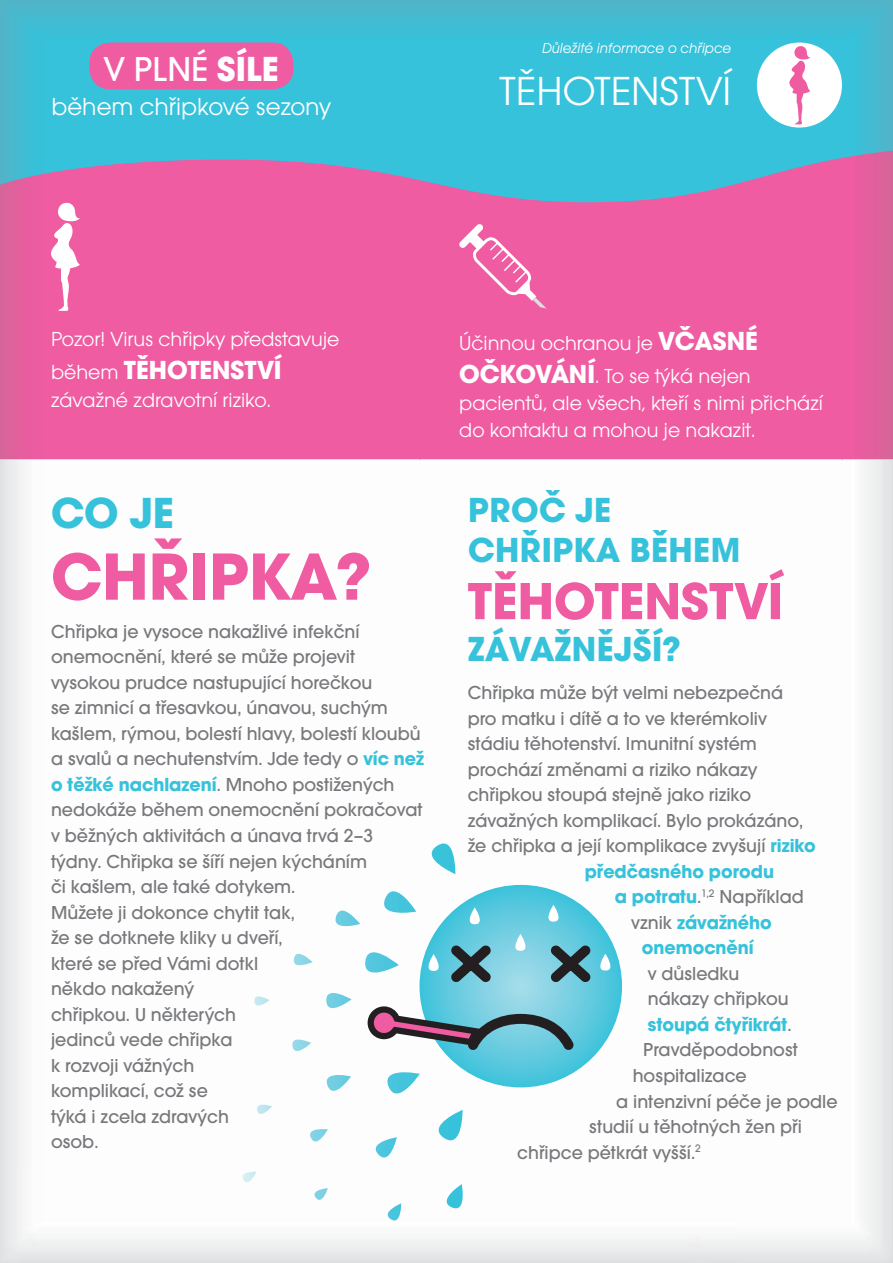
<style>
.page{position:relative;width:893px;height:1263px;background:#fff}
.page>*{position:absolute;margin:0;border:0;box-sizing:border-box;transform-origin:0 0}
.t1{font:700 69px "Avant Gar Got Itc TOT";color:#ef5ca1}
.t2{font:700 54px "Avant Gar Got Itc TOT";color:#ef5ca1}
.t3{font:700 45px "Avant Gar Got Itc TOT";color:#36c2db}
.t4{font:42px "Avant Gar Got Itc TOT Boo";color:#fff}
.t5{font:700 36px/40.5px "Avant Gar Got Itc TOT";letter-spacing:.015em;color:#36c2db}
.t6{font:500 36px "Avant Garde Got Itc TOT";color:#fff}
.t7{font:700 27px "Avant Gar Got Itc TOT";color:#fff}
.t8{font:25.5px "Avant Gar Got Itc TOT Boo";color:#fff}
.t9{font:21px/33px "Avant Gar Got Itc TOT Boo";color:#fff}
.t10{font:500 19.5px/25.5px "Avant Garde Got Itc TOT";color:#77787b}
.t11{font:700 19.5px/25.5px "Avant Gar Got Itc TOT";color:#36c2db;text-align:center}
.t12{font:15px "Avant Gar Got Itc TOT Boo Obl";color:#fff}
.s1{font-family:"Avant Gar Got Itc TOT";font-weight:700}
.s2{font-family:"Avant Gar Got Itc TOT Boo";font-weight:400;font-size:21px}
.s3{font-family:"Avant Gar Got Itc TOT";font-weight:700;color:#36c2db}
.s4{font-family:"Avant Gar Got Itc TOT";font-weight:700;font-size:27px}
.s5{font-family:"Avant Garde Got Itc TOT";font-weight:500;color:#77787b}
</style>
<div class="page">
<img style="left:0;top:202px;width:893px;height:1061px">
<img style="left:0;top:0;width:893px;height:202px">
<svg style="left:51px;top:203px;width:29px;height:108px"></svg>
<svg style="left:459px;top:224px;width:88px;height:85px;background:#f072ad"></svg>
<svg style="left:419px;top:885px;width:203px;height:202px;background:#51c6dd"></svg>
<svg style="left:239px;top:843px;width:228px;height:383px"></svg>
<svg style="left:463px;top:907px;width:23px;height:17px"></svg>
<svg style="left:542px;top:905px;width:23px;height:17px"></svg>
<svg style="left:368px;top:934px;width:249px;height:117px"></svg>
<div style="left:757px;top:43px;width:85px;height:85px;background:#fff;border-radius:50%"></div>
<svg style="left:789px;top:46px;width:21px;height:78px"></svg>
<div style="left:89px;top:43px;width:204px;height:46px;background:#ef5ca1;border-radius:21px"></div>
<h3 class="t6" style="left:104px;top:55px;width:177px">V PLNÉ <span class="s1">SÍLE</span></h3>
<h3 class="t8" style="left:51px;top:96px;width:281px">během chřipkové sezony</h3>
<p class="t12" style="left:542px;top:42px;width:191px">Důležité informace o chřipce</p>
<h3 class="t4" style="left:499px;top:74px;width:234px">TĚHOTENSTVÍ</h3>
<p class="t9" style="left:51px;top:324px;width:290px">Pozor! Virus chřipky představuje</p>
<h3 class="t7" style="left:51px;top:359px;width:232px"><span class="s2">během</span> TĚHOTENSTVÍ</h3>
<p class="t9" style="left:51px;top:386px;width:221px">závažné zdravotní riziko.</p>
<h3 class="t3" style="left:51px;top:495px;width:125px">CO JE</h3>
<h1 class="t1" style="left:51px;top:549px;width:322px">CHŘIPKA?</h1>
<p class="t10" style="left:51px;top:620px;width:375px">Chřipka je vysoce nakažlivé infekční onemocnění, které se může projevit vysokou prudce nastupující horečkou<br>se zimnicí a třesavkou, únavou, suchým kašlem, rýmou, bolestí hlavy, bolestí kloubů a svalů a nechutenstvím. Jde tedy o <span class="s3">víc než o těžké nachlazení</span>. Mnoho postižených nedokáže během onemocnění pokračovat v běžných aktivitách a únava trvá 2–3 týdny. Chřipka se šíří nejen kýcháním<br>či kašlem, ale také dotykem.<br>Můžete ji dokonce chytit tak,<br>že se dotknete kliky u dveří,<br>které se před Vámi dotkl<br>někdo nakažený<br>chřipkou. U některých<br>jedinců vede chřipka<br>k rozvoji vážných<br>komplikací, což se<br>týká i zcela zdravých<br>osob.</p>
<p class="t9" style="left:459px;top:328px;width:300px">Účinnou ochranou je <span class="s4">VČASNÉ<br>OČKOVÁNÍ</span>. To se týká nejen</p>
<p class="t9" style="left:459px;top:391px;width:365px;line-height:27px">pacientů, ale všech, kteří s nimi přichází do kontaktu a mohou je nakazit.</p>
<h3 class="t5" style="left:468px;top:492px;width:274px">PROČ JE<br>CHŘIPKA BĚHEM</h3>
<h2 class="t2" style="left:468px;top:580px;width:317px">TĚHOTENSTVÍ</h2>
<h3 class="t5" style="left:468px;top:632px;width:214px">ZÁVAŽNĚJŠÍ?</h3>
<p class="t10" style="left:468px;top:682px;width:350px">Chřipka může být velmi nebezpečná pro matku i dítě a to ve kterémkoliv stádiu těhotenství. Imunitní systém prochází změnami a riziko nákazy chřipkou stoupá stejně jako riziko závažných komplikací. Bylo prokázáno, že chřipka a její komplikace zvyšují <span class="s3">riziko</span></p>
<p class="t11" style="left:585px;top:860px;width:191px">předčasného porodu</p>
<p class="t10" style="left:615px;top:886px;width:191px"><span class="s3">a potratu</span>.<sup>1,2</sup> Například</p>
<p class="t11" style="left:631px;top:911px;width:142px"><span class="s5">vznik</span> závažného onemocnění</p>
<p class="t10" style="left:648px;top:962px;width:143px">v důsledku nákazy chřipkou</p>
<p class="t11" style="left:648px;top:1013px;width:145px">stoupá čtyřikrát<span class="s5">.</span></p>
<p class="t10" style="left:643px;top:1039px;width:156px">Pravděpodobnost</p>
<p class="t10" style="left:633px;top:1064px;width:116px">hospitalizace</p>
<p class="t10" style="left:616px;top:1090px;width:223px">a intenzivní péče je podle</p>
<p class="t10" style="left:589px;top:1115px;width:214px">studií u těhotných žen při</p>
<p class="t10" style="left:517px;top:1141px;width:185px">chřipce pětkrát vyšší.<sup>2</sup></p>
</div>
